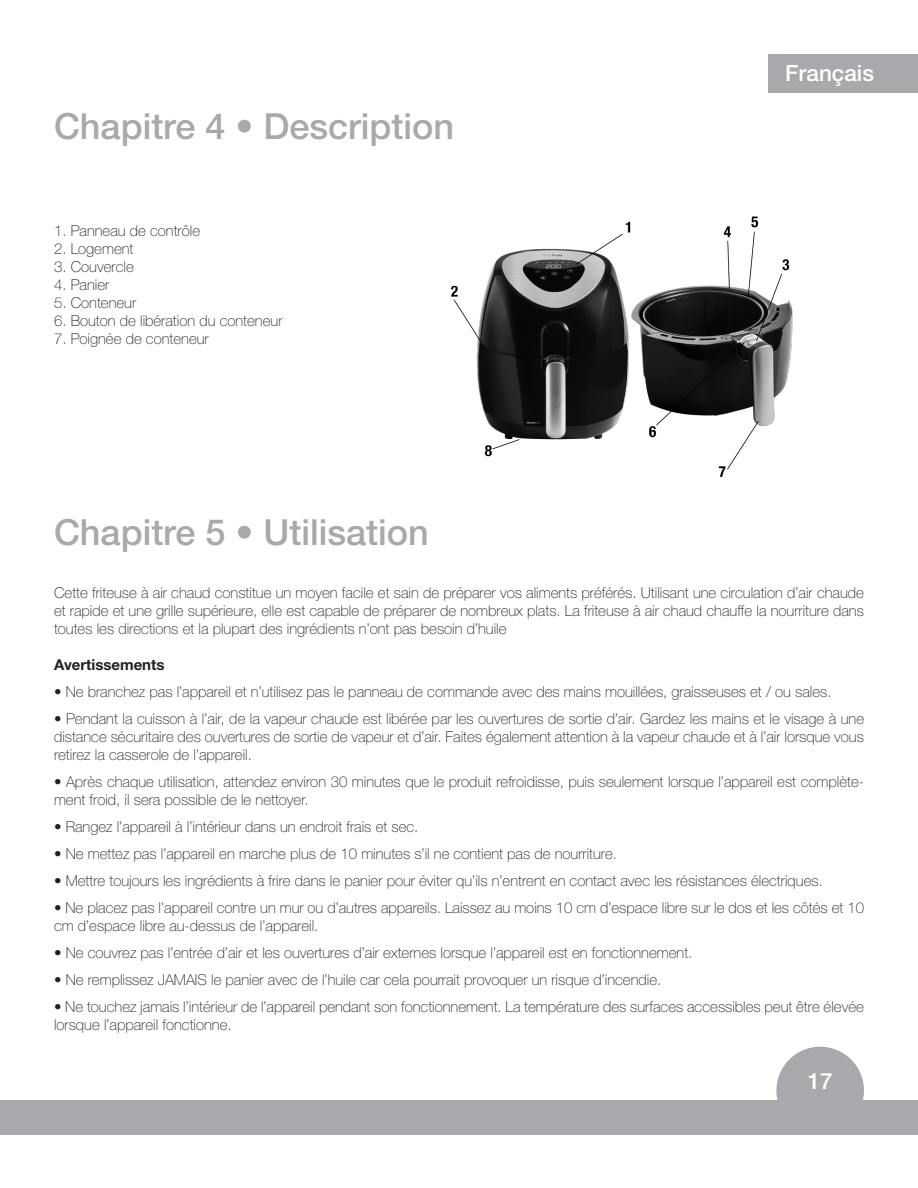
<style>
.page{position:relative;width:918px;height:1188px;background:#fff}
.page>*{position:absolute;margin:0;border:0;box-sizing:border-box;transform-origin:0 0}
.Paragraph_Style_1{font:500 36px "Helvetica Neue LT Std";color:#a8a9ad}
.t1{font:500 22.5px "Helvetica Neue LT Std";color:#fff}
.t2{font:100 15px/18px "Helvetica Neue LT Std";color:#231f20}
.t3{font:700 15px "Helvetica Neue LT Std";color:#231f20}
</style>
<div class="page">
<div style="left:0;top:1100px;width:918px;height:34px;background:#a8a9ad"></div>
<div style="left:768px;top:54px;width:150px;height:38px;background:#a8a9ad"></div>
<div style="left:776px;top:1047px;width:88px;height:87px;background:#a8a9ad;border-radius:50%"></div>
<img style="left:451px;top:216px;width:342px;height:261px">
<p class="Paragraph_Style_1" style="left:54px;top:105px;width:402px">Chapitre 4 • Description</p>
<p class="t2" style="left:54px;top:222px;width:148px">1. Panneau de contrôle</p>
<p class="t2" style="left:54px;top:240px;width:81px">2. Logement</p>
<p class="t2" style="left:54px;top:258px;width:81px">3. Couvercle</p>
<p class="t2" style="left:54px;top:276px;width:57px">4. Panier</p>
<p class="t2" style="left:54px;top:294px;width:84px">5. Conteneur</p>
<p class="t2" style="left:54px;top:312px;width:230px">6. Bouton de libération du conteneur</p>
<p class="t2" style="left:54px;top:330px;width:156px">7. Poignée de conteneur</p>
<p class="Paragraph_Style_1" style="left:54px;top:511px;width:376px">Chapitre 5 • Utilisation</p>
<p class="t1" style="left:785px;top:59px;width:90px">Français</p>
<p class="t2" style="left:54px;top:583px;width:811px;text-align:justify">Cette friteuse à air chaud constitue un moyen facile et sain de préparer vos aliments préférés. Utilisant une circulation d’air chaude et rapide et une grille supérieure, elle est capable de préparer de nombreux plats. La friteuse à air chaud chauffe la nourriture dans toutes les directions et la plupart des ingrédients n’ont pas besoin d’huile</p>
<p class="t3" style="left:54px;top:655px;width:112px">Avertissements</p>
<p class="t2" style="left:54px;top:682px;width:779px">• Ne branchez pas l’appareil et n’utilisez pas le panneau de commande avec des mains mouillées, graisseuses et / ou sales.</p>
<p class="t2" style="left:54px;top:709px;width:812px;text-align:justify">• Pendant la cuisson à l’air, de la vapeur chaude est libérée par les ouvertures de sortie d’air. Gardez les mains et le visage à une distance sécuritaire des ouvertures de sortie de vapeur et d’air. Faites également attention à la vapeur chaude et à l’air lorsque vous retirez la casserole de l’appareil.</p>
<p class="t2" style="left:54px;top:772px;width:812px">• Après chaque utilisation, attendez environ 30 minutes que le produit refroidisse, puis seulement lorsque l’appareil est complète&shy;ment froid, il sera possible de le nettoyer.</p>
<p class="t2" style="left:54px;top:817px;width:366px">• Rangez l’appareil à l’intérieur dans un endroit frais et sec.</p>
<p class="t2" style="left:54px;top:844px;width:565px">• Ne mettez pas l’appareil en marche plus de 10 minutes s’il ne contient pas de nourriture.</p>
<p class="t2" style="left:54px;top:871px;width:770px">• Mettre toujours les ingrédients à frire dans le panier pour éviter qu’ils n’entrent en contact avec les résistances électriques.</p>
<p class="t2" style="left:54px;top:898px;width:812px">• Ne placez pas l’appareil contre un mur ou d’autres appareils. Laissez au moins 10 cm d’espace libre sur le dos et les côtés et 10 cm d’espace libre au-dessus de l’appareil.</p>
<p class="t2" style="left:54px;top:943px;width:640px">• Ne couvrez pas l’entrée d’air et les ouvertures d’air externes lorsque l’appareil est en fonctionnement.</p>
<p class="t2" style="left:54px;top:970px;width:609px">• Ne remplissez JAMAIS le panier avec de l’huile car cela pourrait provoquer un risque d’incendie.</p>
<p class="t2" style="left:54px;top:997px;width:811px">• Ne touchez jamais l’intérieur de l’appareil pendant son fonctionnement. La température des surfaces accessibles peut être élevée lorsque l’appareil fonctionne.</p>
<h2 class="t1" style="left:808px;top:1067px;width:27px">17</h2>
</div>
